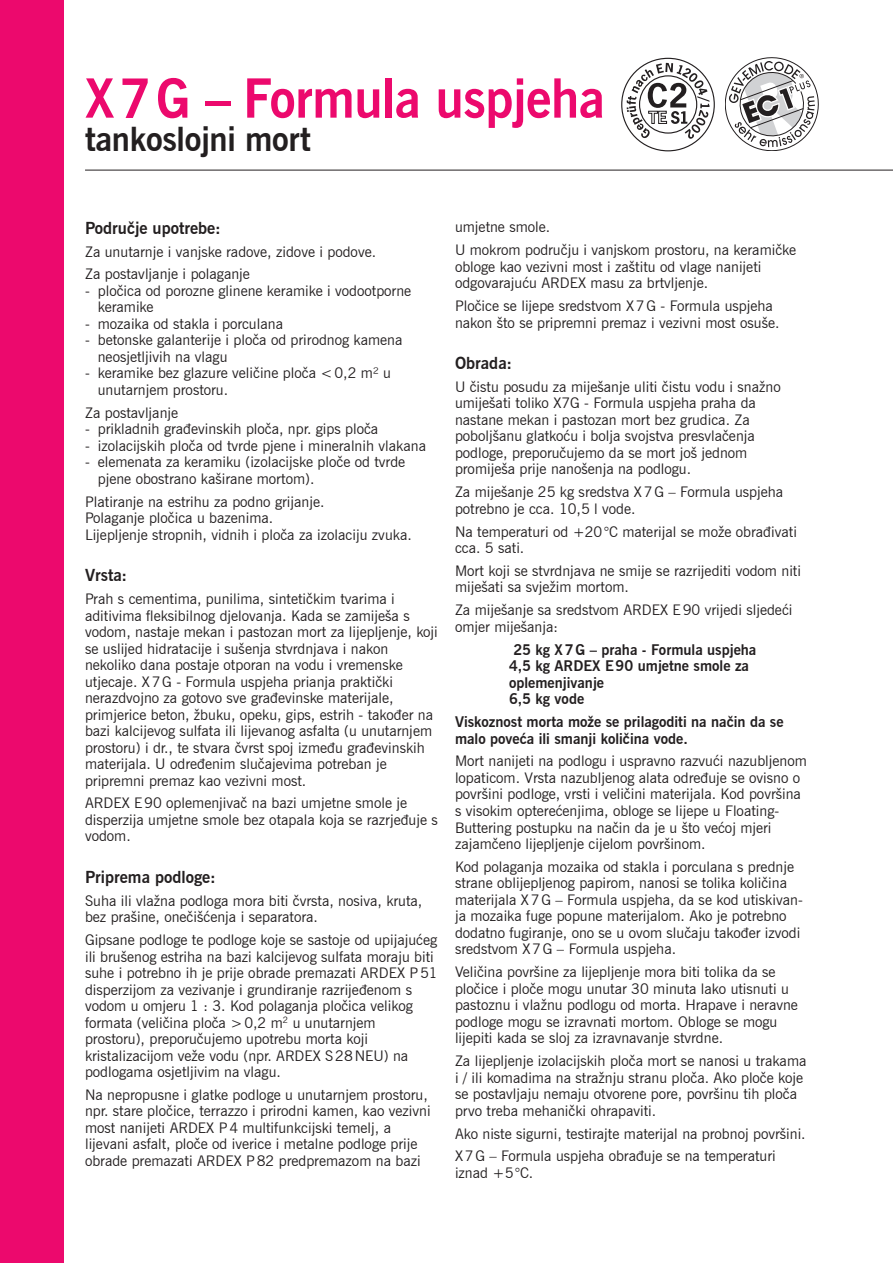
<style>
.page{position:relative;width:893px;height:1263px;background:#fff}
.page>*{position:absolute;margin:0;border:0;box-sizing:border-box;transform-origin:0 0}
.Produktname_Innensei{font:700 54px "News Gothic BT";letter-spacing:-.01em;color:#ec096d;scale:.95 1}
.Produktbezeichnung_I{font:700 33px "News Gothic BT";letter-spacing:-.01em;color:#231f20}
.Zwischentitel{font:700 16.5px "News Gothic BT";color:#231f20}
.Grundtext_mit_Abstan{font:14.7px/16.5px "News Gothic BT";color:#231f20}
.Grundtext_mit_Abstan-2{font:700 14.7px/16.5px "News Gothic BT";color:#231f20}
</style>
<div class="page">
<div style="left:0;top:0;width:64px;height:1263px;background:#ec096d"></div>
<hr style="left:85px;top:170px;width:808px;height:1px;background:#231f20">
<svg style="left:627px;top:63px;width:83px;height:76px"></svg>
<svg style="left:725px;top:57px;width:94px;height:94px"></svg>
<p class="Produktname_Innensei" style="left:85px;top:66px;width:549px">X7G – Formula uspjeha</p>
<p class="Produktbezeichnung_I" style="left:85px;top:119px;width:227px">tankoslojni mort</p>
<p class="Zwischentitel" style="left:85px;top:218px;width:137px">Područje upotrebe:</p>
<p class="Grundtext_mit_Abstan" style="left:85px;top:243px;width:293px">Za unutarnje i vanjske radove, zidove i podove.</p>
<p class="Grundtext_mit_Abstan" style="left:85px;top:266px;width:166px">Za postavljanje i polaganje</p>
<p class="Grundtext_mit_Abstan" style="left:98px;top:282px;width:315px;text-indent:-13px">- pločica od porozne glinene keramike i vodootporne keramike</p>
<p class="Grundtext_mit_Abstan" style="left:85px;top:315px;width:199px">- mozaika od stakla i porculana</p>
<p class="Grundtext_mit_Abstan" style="left:98px;top:332px;width:306px;text-indent:-13px">- betonske galanterije i ploča od prirodnog kamena neosjetljivih na vlagu</p>
<p class="Grundtext_mit_Abstan" style="left:98px;top:365px;width:295px;text-indent:-13px">- keramike bez glazure veličine ploča &lt;0,2 m² u unutarnjem prostoru.</p>
<p class="Grundtext_mit_Abstan" style="left:85px;top:404px;width:95px">Za postavljanje</p>
<p class="Grundtext_mit_Abstan" style="left:85px;top:421px;width:295px">- prikladnih građevinskih ploča, npr. gips ploča</p>
<p class="Grundtext_mit_Abstan" style="left:85px;top:437px;width:342px">- izolacijskih ploča od tvrde pjene i mineralnih vlakana</p>
<p class="Grundtext_mit_Abstan" style="left:98px;top:454px;width:309px;text-indent:-13px">- elemenata za keramiku (izolacijske ploče od tvrde pjene obostrano kaširane mortom).</p>
<p class="Grundtext_mit_Abstan" style="left:85px;top:493px;width:328px">Platiranje na estrihu za podno grijanje.<br>Polaganje pločica u bazenima.<br>Lijepljenje stropnih, vidnih i ploča za izolaciju zvuka.</p>
<p class="Zwischentitel" style="left:85px;top:565px;width:44px">Vrsta:</p>
<p class="Grundtext_mit_Abstan" style="left:85px;top:590px;width:354px">Prah s cementima, punilima, sintetičkim tvarima i aditivima fleksibilnog djelovanja. Kada se zamiješa s vodom, nastaje mekan i pastozan mort za lijepljenje, koji se uslijed hidratacije i sušenja stvrdnjava i nakon nekoliko dana postaje otporan na vodu i vremenske utjecaje. X7G - Formula uspjeha prianja praktički nerazdvojno za gotovo sve građevinske materijale, primjerice beton, žbuku, opeku, gips, estrih - također na bazi kalcijevog sulfata ili lijevanog asfalta (u unutarnjem prostoru) i dr., te stvara čvrst spoj između građevinskih materijala. U određenim slučajevima potreban je pripremni premaz kao vezivni most.</p>
<p class="Grundtext_mit_Abstan" style="left:85px;top:795px;width:354px">ARDEX E90 oplemenjivač na bazi umjetne smole je disperzija umjetne smole bez otapala koja se razrjeđuje s vodom.</p>
<p class="Zwischentitel" style="left:85px;top:867px;width:132px">Priprema podloge:</p>
<p class="Grundtext_mit_Abstan" style="left:85px;top:892px;width:339px">Suha ili vlažna podloga mora biti čvrsta, nosiva, kruta, bez prašine, onečišćenja i separatora.</p>
<p class="Grundtext_mit_Abstan" style="left:85px;top:931px;width:354px">Gipsane podloge te podloge koje se sastoje od upijajućeg ili brušenog estriha na bazi kalcijevog sulfata moraju biti suhe i potrebno ih je prije obrade premazati ARDEX P51 disperzijom za vezivanje i grundiranje razrijeđenom s vodom u omjeru 1 : 3. Kod polaganja pločica velikog formata (veličina ploča &gt;0,2 m<sup>2</sup> u unutarnjem prostoru), preporučujemo upotrebu morta koji kristalizacijom veže vodu (npr. ARDEX S28NEU) na podlogama osjetljivim na vlagu.</p>
<p class="Grundtext_mit_Abstan" style="left:85px;top:1086px;width:347px">Na nepropusne i glatke podloge u unutarnjem prostoru, npr. stare pločice, terrazzo i prirodni kamen, kao vezivni most nanijeti ARDEX P4 multifunkcijski temelj, a lijevani asfalt, ploče od iverice i metalne podloge prije obrade premazati ARDEX P82 predpremazom na bazi</p>
<p class="Grundtext_mit_Abstan" style="left:455px;top:219px;width:97px">umjetne smole.</p>
<p class="Grundtext_mit_Abstan" style="left:455px;top:242px;width:343px">U mokrom području i vanjskom prostoru, na keramičke obloge kao vezivni most i zaštitu od vlage nanijeti odgovarajuću ARDEX masu za brtvljenje.</p>
<p class="Grundtext_mit_Abstan" style="left:455px;top:297px;width:326px">Pločice se lijepe sredstvom X7G - Formula uspjeha nakon što se pripremni premaz i vezivni most osuše.</p>
<p class="Zwischentitel" style="left:455px;top:353px;width:59px">Obrada:</p>
<p class="Grundtext_mit_Abstan" style="left:455px;top:378px;width:327px">U čistu posudu za miješanje uliti čistu vodu i snažno umiješati toliko X7G - Formula uspjeha praha da nastane mekan i pastozan mort bez grudica. Za poboljšanu glatkoću i bolja svojstva presvlačenja podloge, preporučujemo da se mort još jednom promiješa prije nanošenja na podlogu.</p>
<p class="Grundtext_mit_Abstan" style="left:455px;top:484px;width:330px">Za miješanje 25 kg sredstva X7G – Formula uspjeha potrebno je cca. 10,5 l vode.</p>
<p class="Grundtext_mit_Abstan" style="left:455px;top:523px;width:343px">Na temperaturi od +20°C materijal se može obrađivati cca. 5 sati.</p>
<p class="Grundtext_mit_Abstan" style="left:455px;top:562px;width:348px">Mort koji se stvrdnjava ne smije se razrijediti vodom niti miješati sa svježim mortom.</p>
<p class="Grundtext_mit_Abstan" style="left:455px;top:602px;width:339px">Za miješanje sa sredstvom ARDEX E90 vrijedi sljedeći omjer miješanja:</p>
<p class="Grundtext_mit_Abstan-2" style="left:509px;top:641px;width:249px;text-indent:4px">25 kg X7G – praha - Formula uspjeha<br>4,5 kg ARDEX E90 umjetne smole za oplemenjivanje<br>6,5 kg vode</p>
<p class="Grundtext_mit_Abstan-2" style="left:455px;top:713px;width:330px">Viskoznost morta može se prilagoditi na način da se malo poveća ili smanji količina vode.</p>
<p class="Grundtext_mit_Abstan" style="left:455px;top:753px;width:353px">Mort nanijeti na podlogu i uspravno razvući nazubljenom lopaticom. Vrsta nazubljenog alata određuje se ovisno o površini podloge, vrsti i veličini materijala. Kod površina s visokim opterećenjima, obloge se lijepe u Floating-Buttering postupku na način da je u što većoj mjeri zajamčeno lijepljenje cijelom površinom.</p>
<p class="Grundtext_mit_Abstan" style="left:455px;top:858px;width:349px">Kod polaganja mozaika od stakla i porculana s prednje strane oblijepljenog papirom, nanosi se tolika količina materijala X7G – Formula uspjeha, da se kod utiskivan&shy;ja mozaika fuge popune materijalom. Ako je potrebno dodatno fugiranje, ono se u ovom slučaju također izvodi sredstvom X7G – Formula uspjeha.</p>
<p class="Grundtext_mit_Abstan" style="left:455px;top:964px;width:344px">Veličina površine za lijepljenje mora biti tolika da se pločice i ploče mogu unutar 30 minuta lako utisnuti u pastoznu i vlažnu podlogu od morta. Hrapave i neravne podloge mogu se izravnati mortom. Obloge se mogu lijepiti kada se sloj za izravnavanje stvrdne.</p>
<p class="Grundtext_mit_Abstan" style="left:455px;top:1052px;width:353px">Za lijepljenje izolacijskih ploča mort se nanosi u trakama i / ili komadima na stražnju stranu ploča. Ako ploče koje se postavljaju nemaju otvorene pore, površinu tih ploča prvo treba mehanički ohrapaviti.</p>
<p class="Grundtext_mit_Abstan" style="left:455px;top:1125px;width:352px">Ako niste sigurni, testirajte materijal na probnoj površini.</p>
<p class="Grundtext_mit_Abstan" style="left:455px;top:1148px;width:322px">X7G – Formula uspjeha obrađuje se na temperaturi iznad +5°C.</p>
</div>
